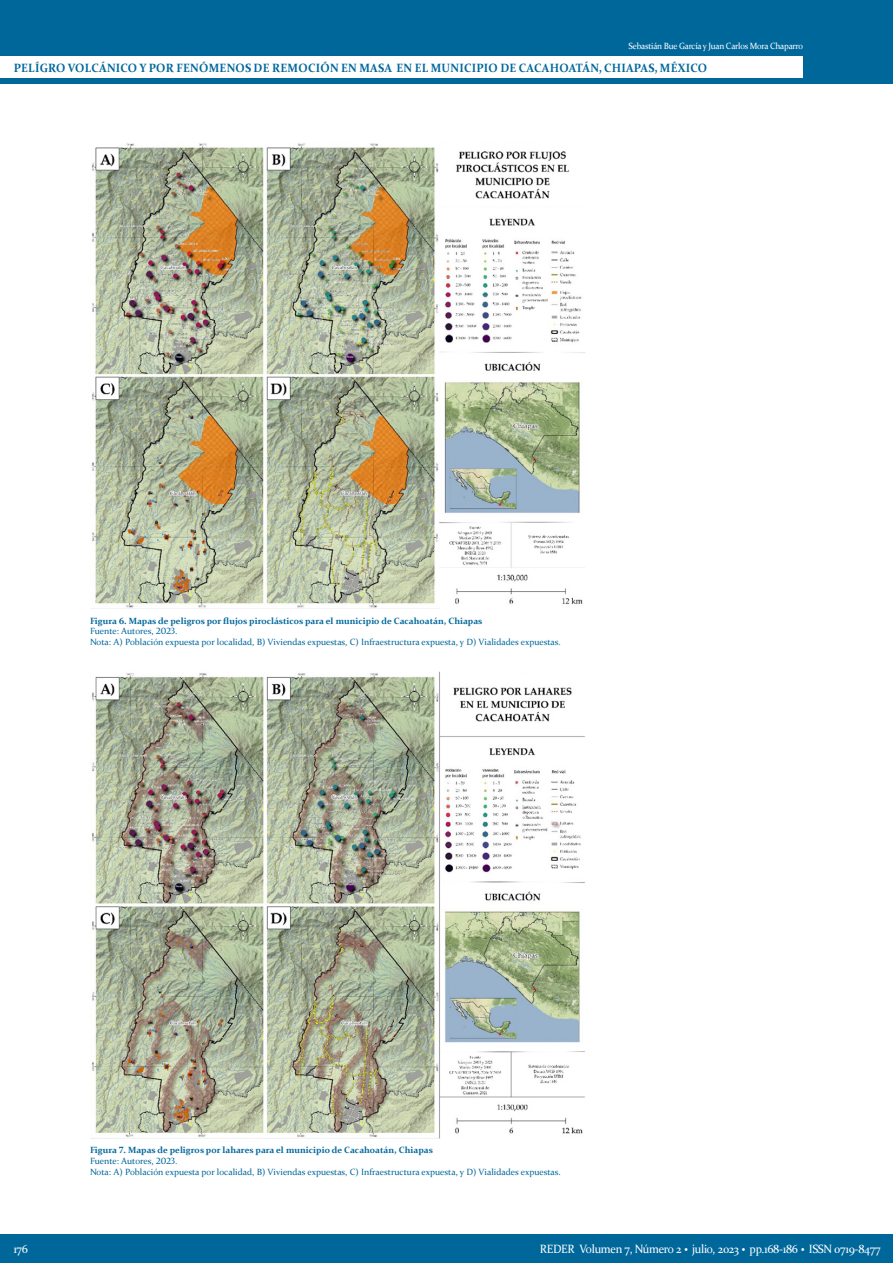
<style>
.page{position:relative;width:893px;height:1263px;background:#fff}
.page>*{position:absolute;margin:0;border:0;box-sizing:border-box;transform-origin:0 0}
.t1{font:700 12px "Constantia";letter-spacing:.02em;color:#00679b;scale:.95 1}
.t2{font:12px "Constantia";letter-spacing:-.025em;color:#fff;scale:.95 1}
.Pie_de_foto{font:9px "Constantia";color:#00679b}
.Pie_de_foto-2{font:700 9px "Constantia";color:#00679b}
.t3{font:9px "Constantia";letter-spacing:-.025em;color:#fff;scale:.95 1}
.s1{font-weight:700;font-size:18px}
</style>
<div class="page">
<img style="left:91px;top:143px;width:494px;height:466px">
<img style="left:91px;top:671px;width:494px;height:468px">
<div style="left:0;top:0;width:893px;height:84px;background:#00679b"></div>
<div style="left:0;top:56px;width:803px;height:22px;background:#fff"></div>
<div style="left:0;top:1234px;width:893px;height:29px;background:#00679b"></div>
<p class="t3" style="left:629px;top:40px;width:185px">Sebastián Bue García y Juan Carlos Mora Chaparro</p>
<h1 class="t1" style="left:14px;top:59px;width:731px">PELÍGRO VOLCÁNICO Y POR FENÓMENOS DE REMOCIÓN EN MASA EN EL MUNICIPIO DE CACAHOATÁN, CHIAPAS, MÉXICO</h1>
<p class="Pie_de_foto-2" style="left:90px;top:614px;width:394px">Figura 6. Mapas de peligros por flujos piroclásticos para el municipio de Cacahoatán, Chiapas</p>
<p class="Pie_de_foto" style="left:90px;top:625px;width:89px">Fuente: Autores, 2023.</p>
<p class="Pie_de_foto" style="left:90px;top:636px;width:472px">Nota: A) Población expuesta por localidad, B) Viviendas expuestas, C) Infraestructura expuesta, y D) Vialidades expuestas.</p>
<p class="Pie_de_foto-2" style="left:90px;top:1144px;width:344px">Figura 7. Mapas de peligros por lahares para el municipio de Cacahoatán, Chiapas</p>
<p class="Pie_de_foto" style="left:90px;top:1155px;width:89px">Fuente: Autores, 2023.</p>
<p class="Pie_de_foto" style="left:90px;top:1165px;width:472px">Nota: A) Población expuesta por localidad, B) Viviendas expuestas, C) Infraestructura expuesta, y D) Vialidades expuestas.</p>
<h1 class="t2" style="left:14px;top:1241px;width:17px">176</h1>
<h1 class="t2" style="left:540px;top:1240px;width:360px">REDER Volumen 7, Número 2 <span class="s1">·</span> julio, 2023 <span class="s1">·</span> pp.168-186 <span class="s1">·</span> ISSN 0719-8477</h1>
</div>
